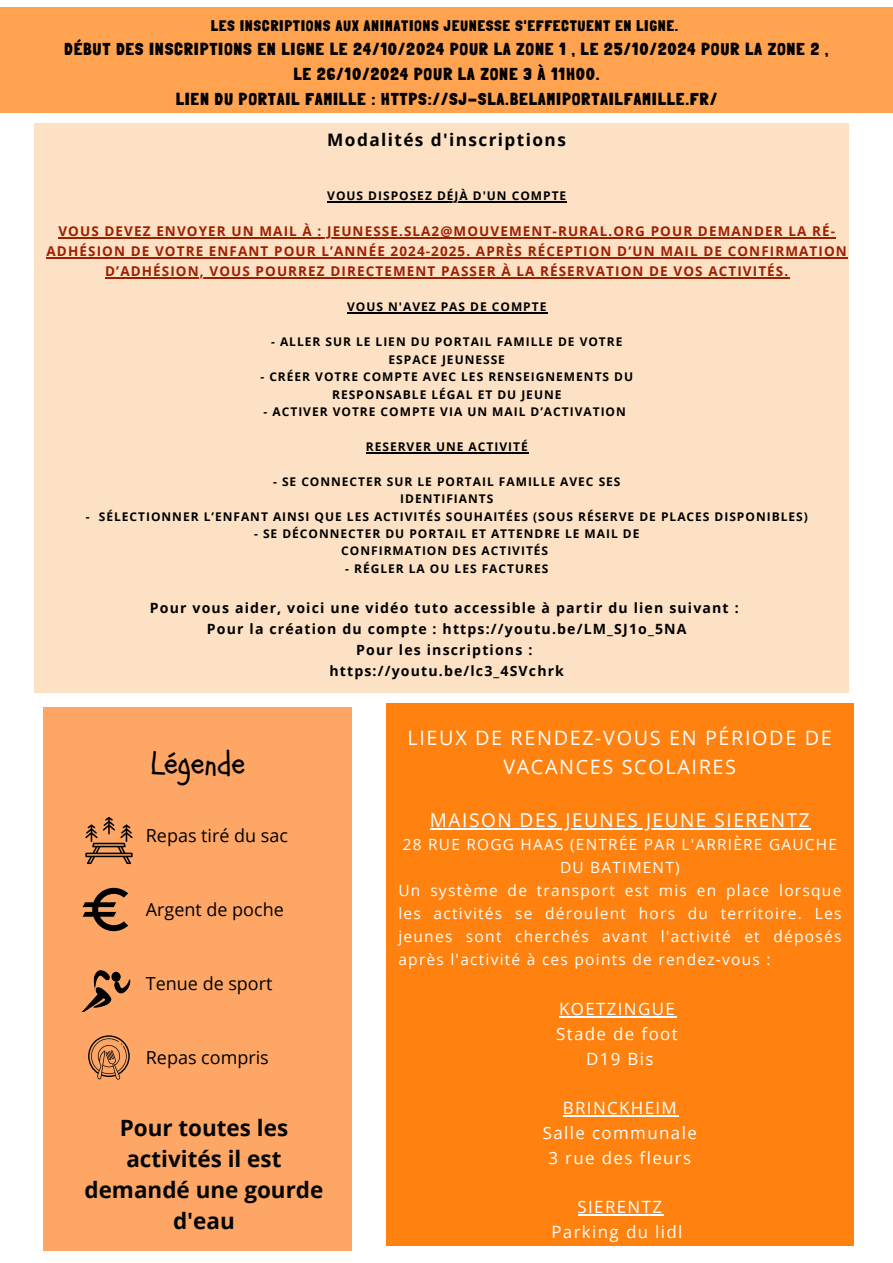
<style>
.page{position:relative;width:893px;height:1263px;background:#fff}
.page>*{position:absolute;margin:0;border:0;box-sizing:border-box;transform-origin:0 0}
.t1{font:31.5px "Schoolbell";color:#000}
.t2{font:700 22.42px/30.9px "Open Sans";color:#040606;text-align:center}
.t3{font:19.8px/29.2px "Open Sans";letter-spacing:.08em;color:#fff;text-align:center}
.t4{font:18.98px "Open Sans";letter-spacing:.08em;color:#fff}
.t5{font:17.92px "Open Sans";color:#000}
.t6{font:700 17.25px "Open Sans";letter-spacing:.08em;color:#000}
.t7{font:900 16.88px/24.8px "Londrina Solid";letter-spacing:.08em;color:#000;text-align:center}
.t8{font:16.88px/24.8px "Open Sans";letter-spacing:.08em;color:#fff;text-align:center}
.t9{font:15.52px/23.1px "Open Sans";letter-spacing:.08em;color:#fff;text-align:justify}
.t10{font:15.38px/22.5px "Open Sans";letter-spacing:.08em;color:#fff;text-align:center}
.t11{font:900 14.85px "Londrina Solid";letter-spacing:.08em;color:#000}
.t12{font:700 14.1px "Open Sans";letter-spacing:.08em;color:#000}
.t13{font:700 13.5px/19.6px "Open Sans";letter-spacing:.08em;color:#9e1e00;text-align:center}
.t14{font:700 12px "Open Sans";letter-spacing:.08em;color:#000}
.s1{font-style:italic}
</style>
<div class="page">
<div style="left:44px;top:707px;width:308px;height:543px;background:#fda665"></div>
<div style="left:386px;top:703px;width:467px;height:543px;background:#ff8210"></div>
<div style="left:35px;top:123px;width:813px;height:569px;background:#fce1c5"></div>
<svg style="left:85px;top:817px;width:48px;height:47px"></svg>
<svg style="left:83px;top:888px;width:45px;height:43px"></svg>
<svg style="left:83px;top:970px;width:47px;height:42px"></svg>
<svg style="left:88px;top:1035px;width:42px;height:45px"></svg>
<div style="left:0;top:8px;width:893px;height:105px;background:#ffa350"></div>
<hr style="left:327px;top:201px;width:240px;height:1px;background:#000">
<hr style="left:58px;top:238px;width:778px;height:1px;background:#9e1e00">
<hr style="left:47px;top:257px;width:801px;height:1px;background:#9e1e00">
<hr style="left:105px;top:277px;width:684px;height:1px;background:#9e1e00">
<hr style="left:347px;top:312px;width:200px;height:2px;background:#000">
<hr style="left:366px;top:452px;width:163px;height:1px;background:#000">
<hr style="left:430px;top:828px;width:209px;height:2px;background:#fff">
<hr style="left:639px;top:828px;width:172px;height:2px;background:#fff">
<hr style="left:559px;top:1016px;width:117px;height:2px;background:#fff">
<hr style="left:563px;top:1115px;width:115px;height:2px;background:#fff">
<hr style="left:577px;top:1214px;width:86px;height:2px;background:#fff">
<p class="t11" style="left:211px;top:17px;width:468px">LES INSCRIPTIONS AUX ANIMATIONS JEUNESSE S'EFFECTUENT EN LIGNE.</p>
<p class="t7" style="left:65px;top:37px;width:765px">DÉBUT DES INSCRIPTIONS EN LIGNE LE 24/10/2024 POUR LA ZONE 1 , LE 25/10/2024 POUR LA ZONE 2 ,<br>LE 26/10/2024 POUR LA ZONE 3 À 11H00.<br>LIEN DU PORTAIL FAMILLE : HTTPS://SJ-SLA.BELAMIPORTAILFAMILLE.FR/</p>
<h5 class="t6" style="left:327px;top:127px;width:240px">Modalités d'inscriptions</h5>
<h6 class="t14" style="left:327px;top:187px;width:240px">VOUS DISPOSEZ DÉJÀ D'UN COMPTE</h6>
<p class="t13" style="left:47px;top:221px;width:802px">VOUS DEVEZ ENVOYER UN MAIL À : JEUNESSE.SLA2@MOUVEMENT-RURAL.ORG POUR DEMANDER LA RÉ-<br>ADHÉSION DE VOTRE ENFANT POUR L’ANNÉE 2024-2025. APRÈS RÉCEPTION D’UN MAIL DE CONFIRMATION</p>
<p class="t13" style="left:105px;top:261px;width:684px">D’ADHÉSION, VOUS POURREZ DIRECTEMENT PASSER À LA RÉSERVATION DE VOS ACTIVITÉS.</p>
<p class="t14" style="left:347px;top:298px;width:201px">VOUS N'AVEZ PAS DE COMPTE</p>
<p class="t14" style="left:271px;top:333px;width:353px"><span class="s1">-</span> ALLER SUR LE LIEN DU PORTAIL FAMILLE DE VOTRE</p>
<p class="t14" style="left:388px;top:351px;width:118px">ESPACE JEUNESSE</p>
<p class="t14" style="left:260px;top:368px;width:374px"><span class="s1">-</span> CRÉER VOTRE COMPTE AVEC LES RENSEIGNEMENTS DU</p>
<p class="t14" style="left:332px;top:386px;width:231px">RESPONSABLE LÉGAL ET DU JEUNE</p>
<p class="t14" style="left:264px;top:403px;width:364px"><span class="s1">-</span> ACTIVER VOTRE COMPTE VIA UN MAIL D’ACTIVATION</p>
<p class="t14" style="left:366px;top:438px;width:163px">RESERVER UNE ACTIVITÉ</p>
<p class="t14" style="left:273px;top:473px;width:349px">- SE CONNECTER SUR LE PORTAIL FAMILLE AVEC SES</p>
<p class="t14" style="left:400px;top:490px;width:95px">IDENTIFIANTS</p>
<p class="t14" style="left:86px;top:508px;width:723px">- SÉLECTIONNER L’ENFANT AINSI QUE LES ACTIVITÉS SOUHAITÉES (SOUS RÉSERVE DE PLACES DISPONIBLES)</p>
<p class="t14" style="left:254px;top:525px;width:387px">- SE DÉCONNECTER DU PORTAIL ET ATTENDRE LE MAIL DE</p>
<p class="t14" style="left:341px;top:543px;width:208px">CONFIRMATION DES ACTIVITÉS</p>
<p class="t14" style="left:345px;top:560px;width:204px">- RÉGLER LA OU LES FACTURES</p>
<p class="t12" style="left:150px;top:598px;width:590px">Pour vous aider, voici une vidéo tuto accessible à partir du lien suivant :</p>
<p class="t12" style="left:207px;top:619px;width:481px">Pour la création du compte : https://youtu.be/LM_SJ1o_5NA</p>
<p class="t12" style="left:356px;top:640px;width:178px">Pour les inscriptions :</p>
<p class="t12" style="left:329px;top:661px;width:236px">https://youtu.be/lc3_4SVchrk</p>
<p class="t1" style="left:150px;top:742px;width:96px">Légende</p>
<p class="t5" style="left:146px;top:822px;width:144px">Repas tiré du sac</p>
<h1 class="t5" style="left:146px;top:897px;width:139px">Argent de poche</h1>
<p class="t5" style="left:146px;top:971px;width:128px">Tenue de sport</p>
<p class="t5" style="left:146px;top:1045px;width:124px">Repas compris</p>
<p class="t2" style="left:84px;top:1112px;width:240px">Pour toutes les activités il est demandé une gourde d'eau</p>
<h3 class="t3" style="left:407px;top:723px;width:426px">LIEUX DE RENDEZ-VOUS EN PÉRIODE DE<br>VACANCES SCOLAIRES</h3>
<h3 class="t4" style="left:430px;top:807px;width:381px">MAISON DES JEUNES JEUNE SIERENTZ</h3>
<p class="t10" style="left:403px;top:833px;width:436px">28 RUE ROGG HAAS (ENTRÉE PAR L'ARRIÈRE GAUCHE<br>DU BATIMENT)</p>
<p class="t9" style="left:398px;top:878px;width:444px">Un système de transport est mis en place lorsque les activités se déroulent hors du territoire. Les jeunes sont cherchés avant l'activité et déposés après l'activité à ces points de rendez-vous :</p>
<h3 class="t8" style="left:556px;top:996px;width:123px">KOETZINGUE<br>Stade de foot<br>D19 Bis</h3>
<h3 class="t8" style="left:543px;top:1095px;width:155px">BRINCKHEIM<br>Salle communale<br>3 rue des fleurs</h3>
<h3 class="t8" style="left:551px;top:1194px;width:133px">SIERENTZ<br>Parking du lidl</h3>
</div>
